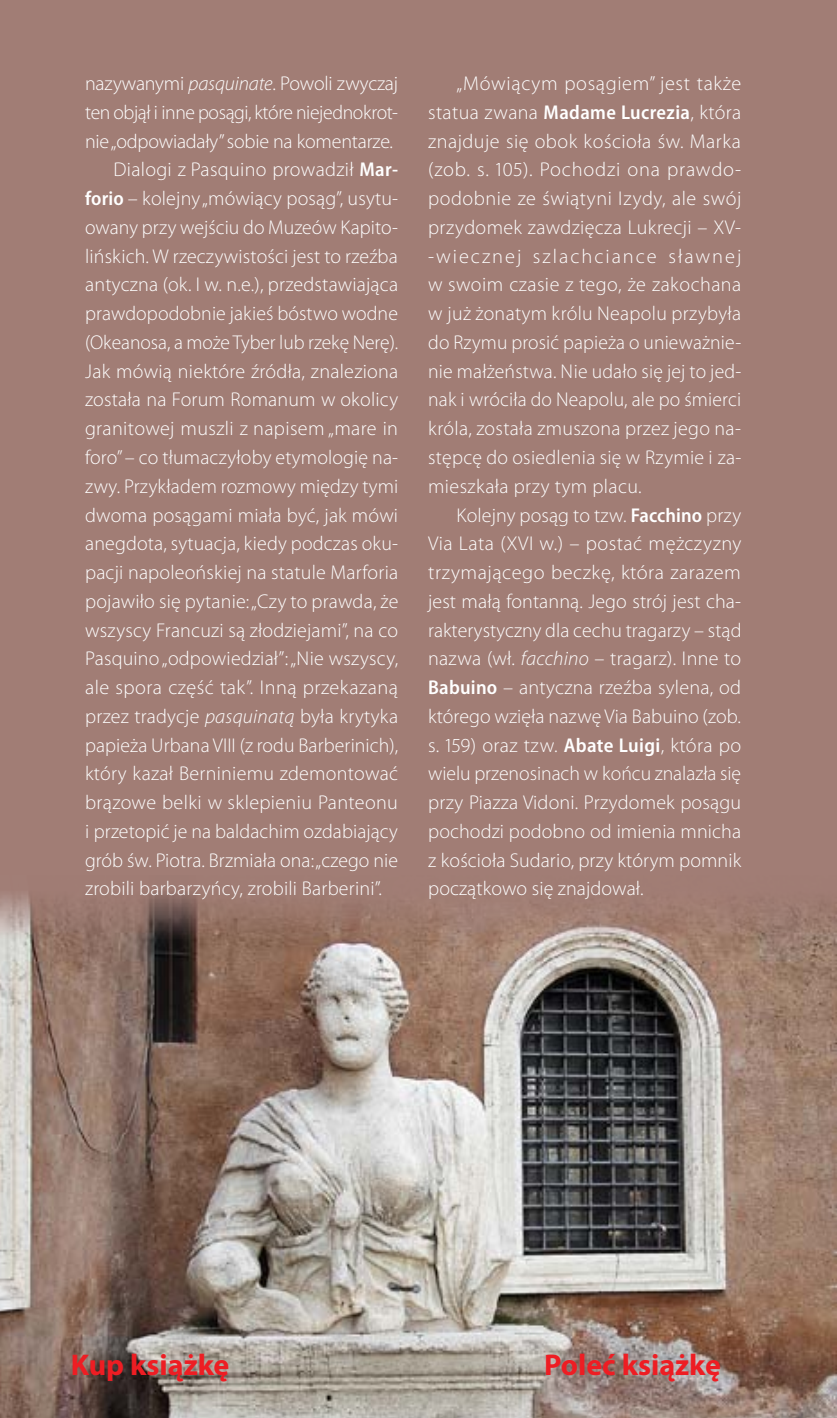
<style>
.page{position:relative;width:837px;height:1418px;background:#fff}
.page>*{position:absolute;margin:0;border:0;box-sizing:border-box;transform-origin:0 0}
.t1{font:700 30px "Myriad Pro";color:#ee1d23}
.t2{font:300 20px/28.8px "Myriad Pro";letter-spacing:.01em;color:#fff;text-align:justify}
.t3{font:300 20px "Myriad Pro";letter-spacing:-.01em;color:#fff}
.t4{font:300 20px "Myriad Pro";letter-spacing:-.02em;color:#fff}
.s1{font-style:italic}
.s2{font-weight:600;font-stretch:semi-condensed}
</style>
<div class="page">
<div style="left:0;top:0;width:836px;height:1417px;background:#a17d75"></div>
<img style="left:0;top:892px;width:836px;height:525px">
<p class="t3" style="left:85px;top:71px;width:314px">nazywanymi <span class="s1">pasquinate</span>. Powoli zwyczaj</p>
<p class="t4" style="left:85px;top:100px;width:314px">ten objął i inne posągi, które niejednokrot-</p>
<p class="t3" style="left:85px;top:129px;width:309px">nie „odpowiadały” sobie na komentarze.</p>
<p class="t2" style="left:113px;top:155px;width:286px">Dialogi z Pasquino prowadził <span class="s2">Mar-</span></p>
<p class="t2" style="left:85px;top:184px;width:314px"><span class="s2">forio</span> – kolejny „mówiący posąg”, usytu-</p>
<p class="t2" style="left:85px;top:213px;width:314px">owany przy wejściu do Muzeów Kapito-</p>
<p class="t2" style="left:85px;top:241px;width:314px">lińskich. W rzeczywistości jest to rzeźba</p>
<p class="t2" style="left:85px;top:270px;width:314px">antyczna (ok. I w. n.e.), przedstawiająca</p>
<p class="t2" style="left:85px;top:299px;width:314px">prawdopodobnie jakieś bóstwo wodne</p>
<p class="t2" style="left:85px;top:328px;width:314px">(Okeanosa, a może Tyber lub rzekę Nerę).</p>
<p class="t2" style="left:85px;top:356px;width:314px">Jak mówią niektóre źródła, znaleziona</p>
<p class="t2" style="left:85px;top:385px;width:314px">została na Forum Romanum w okolicy</p>
<p class="t2" style="left:85px;top:414px;width:314px">granitowej muszli z napisem „mare in</p>
<p class="t2" style="left:85px;top:443px;width:314px">foro” – co tłumaczyłoby etymologię na-</p>
<p class="t2" style="left:85px;top:471px;width:314px">zwy. Przykładem rozmowy między tymi</p>
<p class="t2" style="left:85px;top:500px;width:314px">dwoma posągami miała być, jak mówi</p>
<p class="t2" style="left:85px;top:529px;width:314px">anegdota, sytuacja, kiedy podczas oku-</p>
<p class="t2" style="left:85px;top:558px;width:314px">pacji napoleońskiej na statule Marforia</p>
<p class="t2" style="left:85px;top:586px;width:315px">pojawiło się pytanie: „Czy to prawda, że</p>
<p class="t2" style="left:85px;top:615px;width:314px">wszyscy Francuzi są złodziejami”, na co</p>
<p class="t2" style="left:85px;top:644px;width:314px">Pasquino „odpowiedział”: „Nie wszyscy,</p>
<p class="t2" style="left:85px;top:673px;width:314px">ale spora część tak”. Inną przekazaną</p>
<p class="t2" style="left:85px;top:701px;width:314px">przez tradycje <span class="s1">pasquinatą</span> była krytyka</p>
<p class="t2" style="left:85px;top:730px;width:314px">papieża Urbana VIII (z rodu Barberinich),</p>
<p class="t2" style="left:85px;top:759px;width:314px">który kazał Berniniemu zdemontować</p>
<p class="t2" style="left:85px;top:788px;width:314px">brązowe belki w sklepieniu Panteonu</p>
<p class="t2" style="left:85px;top:816px;width:314px">i przetopić je na baldachim ozdabiający</p>
<p class="t2" style="left:85px;top:845px;width:314px">grób św. Piotra. Brzmiała ona: „czego nie</p>
<p class="t2" style="left:85px;top:874px;width:298px">zrobili barbarzyńcy, zrobili Barberini”.</p>
<p class="t2" style="left:428px;top:69px;width:314px;text-indent:28px">„Mówiącym posągiem” jest także statua zwana <span class="s2">Madame Lucrezia</span>, która znajduje się obok kościoła św. Marka (zob. s. 105). Pochodzi ona prawdo&shy;podobnie ze świątyni Izydy, ale swój przydomek zawdzięcza Lukrecji – XV--wiecznej szlachciance sławnej w swoim czasie z tego, że zakochana w już żonatym królu Neapolu przybyła do Rzymu prosić papieża o unieważnie&shy;nie małżeństwa. Nie udało się jej to jed&shy;nak i wróciła do Neapolu, ale po śmierci króla, została zmuszona przez jego na&shy;stępcę do osiedlenia się w Rzymie i za&shy;mieszkała przy tym placu.</p>
<p class="t2" style="left:428px;top:500px;width:315px;text-indent:28px">Kolejny posąg to tzw. <span class="s2">Facchino</span> przy Via Lata (XVI w.) – postać mężczyzny trzymającego beczkę, która zarazem jest małą fontanną. Jego strój jest cha&shy;rakterystyczny dla cechu tragarzy – stąd nazwa (wł. <span class="s1">facchino</span> – tragarz). Inne to <span class="s2">Babuino</span> – antyczna rzeźba sylena, od którego wzięła nazwę Via Babuino (zob. s. 159) oraz tzw. <span class="s2">Abate Luigi</span>, która po wielu przenosinach w końcu znalazła się przy Piazza Vidoni. Przydomek posągu pochodzi podobno od imienia mnicha z kościoła Sudario, przy którym pomnik początkowo się znajdował.</p>
<h1 class="t1" style="left:71px;top:1345px;width:160px">Kup książkę</h1>
<h1 class="t1" style="left:544px;top:1345px;width:178px">Poleć książkę</h1>
</div>
